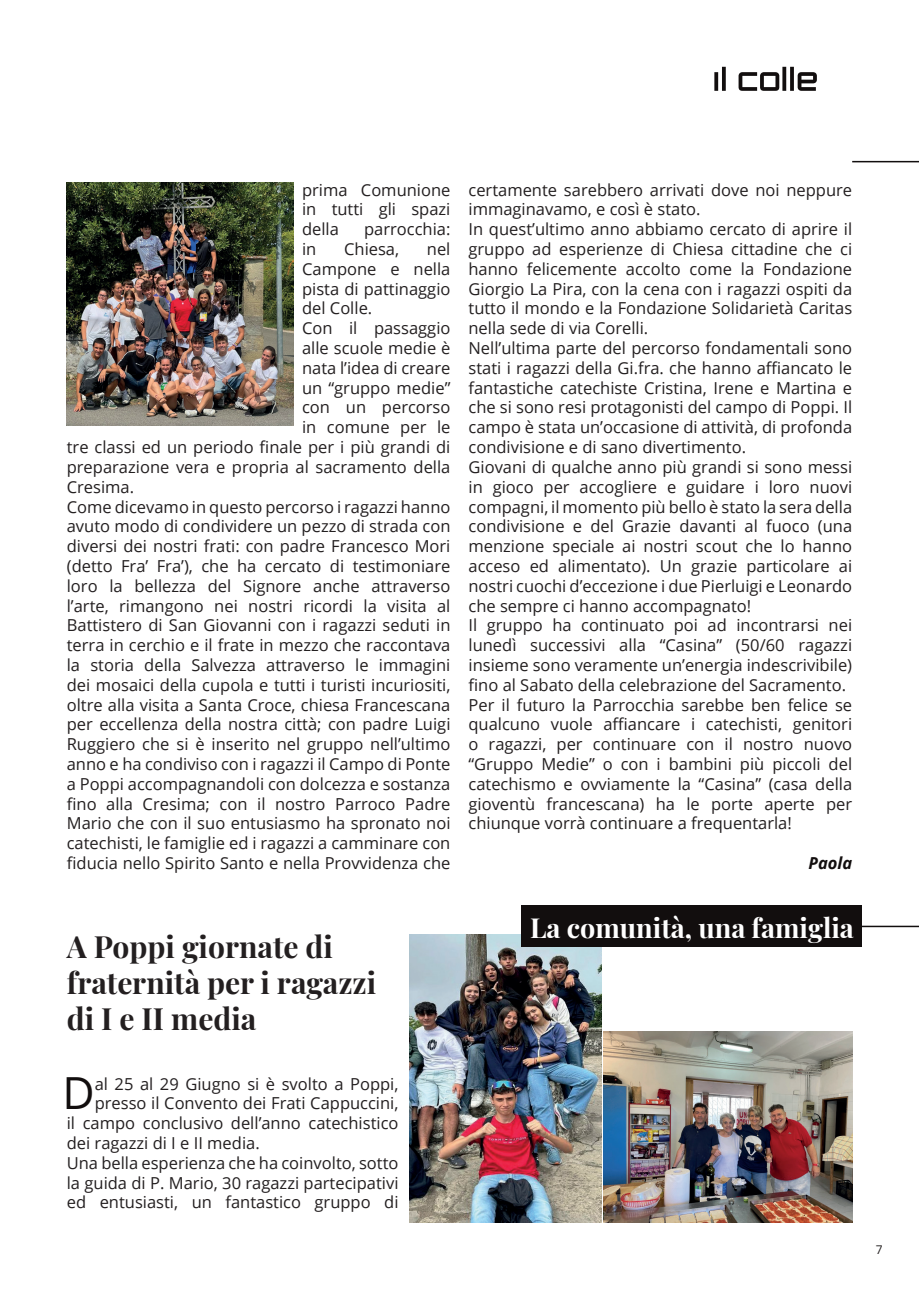
<style>
.page{position:relative;width:919px;height:1289px;background:#fff}
.page>*{position:absolute;margin:0;border:0;box-sizing:border-box;transform-origin:0 0}
.t1{font:44.25px "Open Sans";color:#120e0e}
.t2{font:30px/36px "Playfair Display";color:#231f20}
.t3{font:27px "Playfair Display";color:#fff}
.t4{font:16.5px/19.8px "Open Sans";color:#231f20;text-align:justify}
.t5{font:italic 700 16.5px "Open Sans";color:#120e0e}
.t6{font:12px "Open Sans";color:#231f20}
</style>
<div class="page">
<hr style="left:852px;top:161px;width:66px;height:1px;background:#120e0e">
<svg style="left:714px;top:67px;width:102px;height:24px"></svg>
<img style="left:410px;top:934px;width:191px;height:288px">
<img style="left:67px;top:183px;width:226px;height:242px">
<hr style="left:852px;top:925px;width:66px;height:2px;background:#120e0e">
<div style="left:521px;top:905px;width:340px;height:42px;background:#120e0e"></div>
<img style="left:603px;top:1031px;width:249px;height:191px">
<p class="t4" style="left:302px;top:179px;width:150px">prima Comunione in tutti gli spazi della</p>
<p class="t4" style="left:364px;top:219px;width:88px">parrocchia:</p>
<p class="t4" style="left:302px;top:239px;width:16px">in</p>
<p class="t4" style="left:344px;top:239px;width:57px">Chiesa,</p>
<p class="t4" style="left:427px;top:239px;width:25px">nel</p>
<p class="t4" style="left:302px;top:258px;width:150px">Campone e nella</p>
<p class="t4" style="left:302px;top:278px;width:150px">pista di pattinaggio</p>
<p class="t4" style="left:302px;top:298px;width:72px">del Colle.</p>
<p class="t4" style="left:302px;top:318px;width:150px">Con il passaggio</p>
<p class="t4" style="left:302px;top:338px;width:150px">alle scuole medie è</p>
<p class="t4" style="left:302px;top:357px;width:150px">nata l’idea di creare</p>
<p class="t4" style="left:302px;top:377px;width:150px">un “gruppo medie”</p>
<p class="t4" style="left:302px;top:397px;width:150px">con un percorso</p>
<p class="t4" style="left:302px;top:417px;width:150px">in comune per le</p>
<p class="t4" style="left:67px;top:437px;width:385px">tre classi ed un periodo finale per i più grandi di</p>
<p class="t4" style="left:67px;top:456px;width:385px">preparazione vera e propria al sacramento della</p>
<p class="t4" style="left:67px;top:476px;width:69px">Cresima.</p>
<p class="t4" style="left:67px;top:496px;width:385px">Come dicevamo in questo percorso i ragazzi hanno</p>
<p class="t4" style="left:67px;top:516px;width:385px">avuto modo di condividere un pezzo di strada con</p>
<p class="t4" style="left:67px;top:536px;width:385px">diversi dei nostri frati: con padre Francesco Mori</p>
<p class="t4" style="left:67px;top:555px;width:385px">(detto Fra’ Fra’), che ha cercato di testimoniare</p>
<p class="t4" style="left:67px;top:575px;width:385px">loro la bellezza del Signore anche attraverso</p>
<p class="t4" style="left:67px;top:595px;width:385px">l’arte, rimangono nei nostri ricordi la visita al</p>
<p class="t4" style="left:67px;top:615px;width:385px">Battistero di San Giovanni con i ragazzi seduti in</p>
<p class="t4" style="left:67px;top:635px;width:385px">terra in cerchio e il frate in mezzo che raccontava</p>
<p class="t4" style="left:67px;top:654px;width:385px">la storia della Salvezza attraverso le immagini</p>
<p class="t4" style="left:67px;top:674px;width:385px">dei mosaici della cupola e tutti i turisti incuriositi,</p>
<p class="t4" style="left:67px;top:694px;width:385px">oltre alla visita a Santa Croce, chiesa Francescana</p>
<p class="t4" style="left:67px;top:714px;width:385px">per eccellenza della nostra città; con padre Luigi</p>
<p class="t4" style="left:67px;top:734px;width:385px">Ruggiero che si è inserito nel gruppo nell’ultimo</p>
<p class="t4" style="left:67px;top:753px;width:385px">anno e ha condiviso con i ragazzi il Campo di Ponte</p>
<p class="t4" style="left:67px;top:773px;width:385px">a Poppi accompagnandoli con dolcezza e sostanza</p>
<p class="t4" style="left:67px;top:793px;width:385px">fino alla Cresima; con il nostro Parroco Padre</p>
<p class="t4" style="left:67px;top:813px;width:385px">Mario che con il suo entusiasmo ha spronato noi</p>
<p class="t4" style="left:67px;top:833px;width:385px">catechisti, le famiglie ed i ragazzi a camminare con</p>
<p class="t4" style="left:67px;top:852px;width:385px">fiducia nello Spirito Santo e nella Provvidenza che</p>
<h2 class="t2" style="left:67px;top:926px;width:311px">A Poppi giornate di fraternità per i ragazzi di I e II media</h2>
<p class="t4" style="left:468px;top:179px;width:385px;text-align:left">certamente sarebbero arrivati dove noi neppure immaginavamo, e così è stato.<br>In quest’ultimo anno abbiamo cercato di aprire il gruppo ad esperienze di Chiesa cittadine che ci hanno felicemente accolto come la Fondazione Giorgio La Pira, con la cena con i ragazzi ospiti da tutto il mondo e la Fondazione Solidarietà Caritas nella sede di via Corelli.<br>Nell’ultima parte del percorso fondamentali sono stati i ragazzi della Gi.fra. che hanno affiancato le fantastiche catechiste Cristina, Irene e Martina e che si sono resi protagonisti del campo di Poppi. Il campo è stata un’occasione di attività, di profonda condivisione e di sano divertimento.<br>Giovani di qualche anno più grandi si sono messi in gioco per accogliere e guidare i loro nuovi compagni, il momento più bello è stato la sera della condivisione e del Grazie davanti al fuoco (una menzione speciale ai nostri scout che lo hanno acceso ed alimentato). Un grazie particolare ai nostri cuochi d’eccezione i due Pierluigi e Leonardo che sempre ci hanno accompagnato!<br>Il gruppo ha continuato poi ad incontrarsi nei lunedì successivi alla “Casina” (50/60 ragazzi insieme sono veramente un’energia indescrivibile) fino al Sabato della celebrazione del Sacramento.<br>Per il futuro la Parrocchia sarebbe ben felice se qualcuno vuole affiancare i catechisti, genitori o ragazzi, per continuare con il nostro nuovo “Gruppo Medie” o con i bambini più piccoli del catechismo e ovviamente la “Casina” (casa della gioventù francescana) ha le porte aperte per chiunque vorrà continuare a frequentarla!</p>
<p class="t5" style="left:808px;top:851px;width:45px">Paola</p>
<h3 class="t3" style="left:530px;top:907px;width:325px">La comunità, una famiglia</h3>
<h1 class="t1" style="left:62px;top:1062px;width:34px">D</h1>
<p class="t4" style="left:95px;top:1073px;width:305px">al 25 al 29 Giugno si è svolto a Poppi,</p>
<p class="t4" style="left:95px;top:1093px;width:305px">presso il Convento dei Frati Cappuccini,</p>
<p class="t4" style="left:67px;top:1112px;width:333px">il campo conclusivo dell’anno catechistico</p>
<p class="t4" style="left:67px;top:1132px;width:194px">dei ragazzi di I e II media.</p>
<p class="t4" style="left:67px;top:1152px;width:333px">Una bella esperienza che ha coinvolto, sotto</p>
<p class="t4" style="left:67px;top:1172px;width:333px">la guida di P. Mario, 30 ragazzi partecipativi</p>
<p class="t4" style="left:67px;top:1192px;width:333px">ed entusiasti, un fantastico gruppo di</p>
<p class="t6" style="left:875px;top:1241px;width:8px">7</p>
</div>
